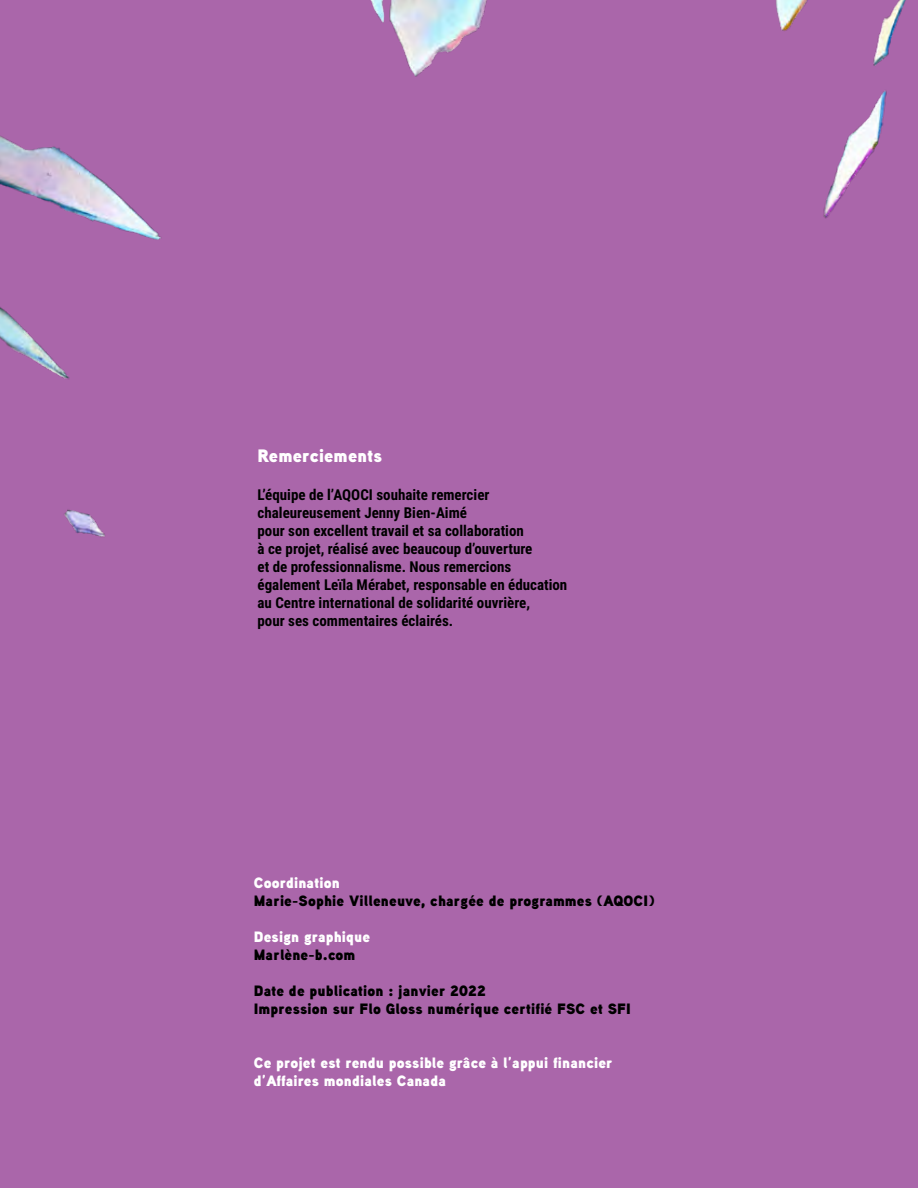
<style>
.page{position:relative;width:918px;height:1188px;background:#a6a}
.page>*{position:absolute;margin:0;border:0;box-sizing:border-box;transform-origin:0 0}
.t1{font:18px "Aaux Pro Ultra";letter-spacing:.01em;color:#fff}
.t2{font:700 15px/18px "Roboto Condensed";color:#000}
.t3{font:15px/18px "Aaux Pro Ultra";letter-spacing:.01em;color:#000}
.t4{font:15px/18px "Aaux Pro Ultra";letter-spacing:.01em;color:#fff}
</style>
<div class="page">
<img style="left:0;top:0;width:906px;height:537px">
<p class="t1" style="left:258px;top:444px;width:126px">Remerciements</p>
<p class="t2" style="left:258px;top:485px;width:311px">L’équipe de l’AQOCI souhaite remercier chaleureusement Jenny Bien-Aimé<br>pour son excellent travail et sa collaboration<br>à ce projet, réalisé avec beaucoup d’ouverture<br>et de professionnalisme. Nous remercions également Leïla Mérabet, responsable en éducation au Centre international de solidarité ouvrière,<br>pour ses commentaires éclairés.</p>
<p class="t4" style="left:254px;top:873px;width:87px">Coordination</p>
<p class="t3" style="left:254px;top:891px;width:402px">Marie-Sophie Villeneuve, chargée de programmes (AQOCI)</p>
<p class="t4" style="left:254px;top:927px;width:118px">Design graphique</p>
<p class="t3" style="left:254px;top:945px;width:103px">Marlène-b.com</p>
<p class="t3" style="left:254px;top:981px;width:379px">Date de publication : janvier 2022<br>Impression sur Flo Gloss numérique certifié FSC et SFI</p>
<p class="t4" style="left:254px;top:1053px;width:360px">Ce projet est rendu possible grâce à l’appui financier d’Affaires mondiales Canada</p>
</div>
